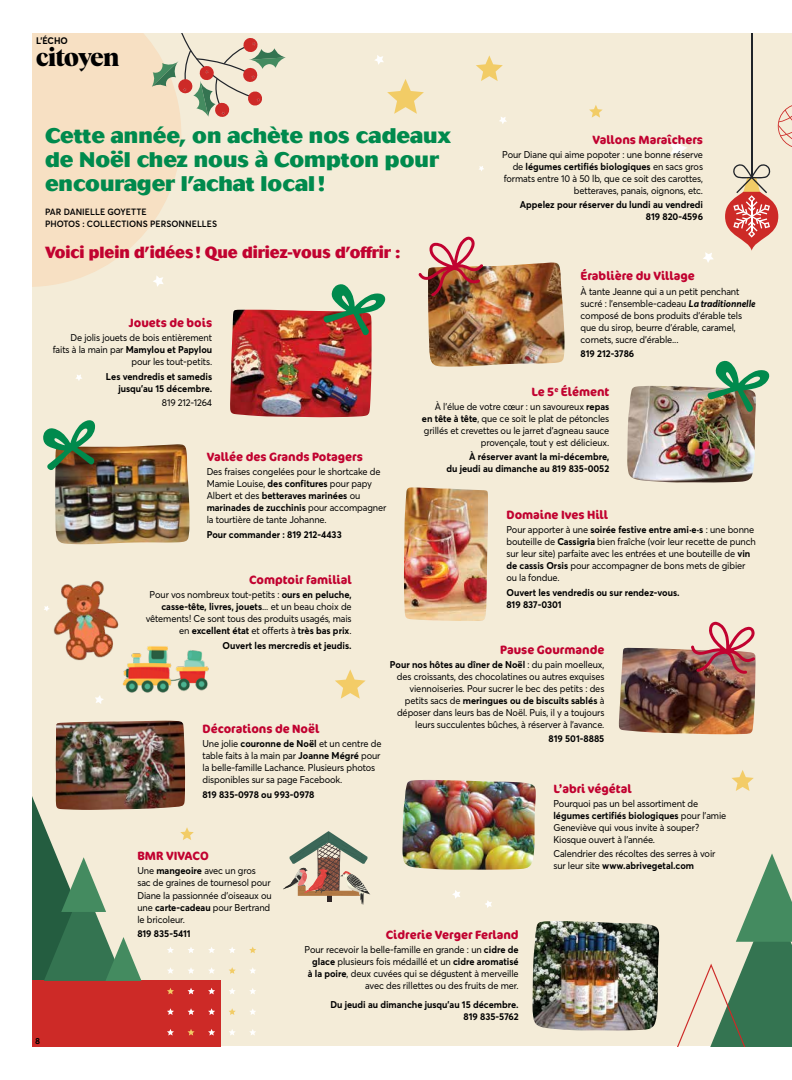
<style>
.page{position:relative;width:792px;height:1080px;background:#fff}
.page>*{position:absolute;margin:0;border:0;box-sizing:border-box;transform-origin:0 0}
.t1{font:700 26.7px "Albra";letter-spacing:-.025em;color:#000;scale:.95 1}
.t2{font:800 21px/24px "Cosmos";color:#008a4d}
.t3{font:800 16px "Cosmos";color:#c10230;scale:.95 1}
.t4{font:700 12px "Cocon Pro";color:#c10230;scale:.95 1}
.t5{font:9.8px/12px "Averta Std";letter-spacing:-.01em;color:#000;scale:.95 1}
.t6{font:700 9.8px/12px "Averta Std";color:#000;text-align:right;scale:.95 1}
.t7{font:700 9.4px "Averta Std";color:#000;scale:.95 1}
.t8{font:600 9px/12px "Averta Std";letter-spacing:.005em;color:#000;scale:.95 1}
.t9{font:700 9px "Cera Pro";color:#000;scale:.95 1}
.s1{font-weight:700}
.s2{font-weight:700;font-style:italic}
</style>
<div class="page">
<div style="left:32px;top:34px;width:760px;height:1012px;background:#f4ecd8"></div>
<svg style="left:499px;top:117px;width:8px;height:7px"></svg>
<svg style="left:375px;top:55px;width:9px;height:10px"></svg>
<svg style="left:479px;top:166px;width:5px;height:5px"></svg>
<svg style="left:670px;top:139px;width:17px;height:18px"></svg>
<svg style="left:95px;top:695px;width:9px;height:9px"></svg>
<svg style="left:703px;top:252px;width:10px;height:11px"></svg>
<svg style="left:485px;top:900px;width:7px;height:8px"></svg>
<svg style="left:76px;top:374px;width:6px;height:7px"></svg>
<svg style="left:452px;top:890px;width:8px;height:9px"></svg>
<svg style="left:32px;top:34px;width:149px;height:253px;fill:#f7e0c3"></svg>
<svg style="left:387px;top:79px;width:37px;height:35px"></svg>
<svg style="left:476px;top:55px;width:27px;height:26px"></svg>
<svg style="left:180px;top:827px;width:14px;height:13px"></svg>
<svg style="left:589px;top:105px;width:14px;height:13px"></svg>
<svg style="left:725px;top:182px;width:53px;height:69px"></svg>
<svg style="left:732px;top:163px;width:39px;height:75px"></svg>
<hr style="left:751px;top:34px;width:1px;height:143px;background:#20242a">
<svg style="left:778px;top:105px;width:14px;height:42px"></svg>
<svg style="left:123px;top:34px;width:163px;height:84px"></svg>
<div style="left:32px;top:981px;width:189px;height:65px;background:#cd2a27"></div>
<svg style="left:677px;top:853px;width:115px;height:193px"></svg>
<svg style="left:32px;top:779px;width:111px;height:202px"></svg>
<svg style="left:249px;top:947px;width:7px;height:6px"></svg>
<svg style="left:250px;top:967px;width:6px;height:7px"></svg>
<svg style="left:249px;top:988px;width:7px;height:6px"></svg>
<svg style="left:250px;top:1009px;width:6px;height:6px"></svg>
<svg style="left:249px;top:1029px;width:7px;height:6px"></svg>
<svg style="left:229px;top:947px;width:6px;height:6px"></svg>
<svg style="left:229px;top:967px;width:7px;height:7px"></svg>
<svg style="left:229px;top:988px;width:6px;height:6px"></svg>
<svg style="left:229px;top:1008px;width:7px;height:7px"></svg>
<svg style="left:229px;top:1029px;width:6px;height:6px"></svg>
<svg style="left:208px;top:947px;width:7px;height:6px"></svg>
<svg style="left:209px;top:967px;width:6px;height:7px"></svg>
<svg style="left:208px;top:988px;width:7px;height:6px"></svg>
<svg style="left:208px;top:1008px;width:7px;height:7px"></svg>
<svg style="left:208px;top:1029px;width:7px;height:7px"></svg>
<svg style="left:188px;top:947px;width:6px;height:6px"></svg>
<svg style="left:188px;top:968px;width:6px;height:6px"></svg>
<svg style="left:188px;top:988px;width:7px;height:6px"></svg>
<svg style="left:188px;top:1008px;width:7px;height:7px"></svg>
<svg style="left:188px;top:1029px;width:7px;height:7px"></svg>
<svg style="left:167px;top:947px;width:7px;height:6px"></svg>
<svg style="left:167px;top:967px;width:6px;height:7px"></svg>
<svg style="left:167px;top:988px;width:7px;height:6px"></svg>
<svg style="left:167px;top:1008px;width:7px;height:7px"></svg>
<svg style="left:167px;top:1029px;width:7px;height:7px"></svg>
<img style="left:230px;top:310px;width:142px;height:107px">
<svg style="left:323px;top:284px;width:63px;height:51px"></svg>
<img style="left:46px;top:581px;width:73px;height:80px">
<img style="left:117px;top:645px;width:92px;height:48px">
<img style="left:55px;top:444px;width:135px;height:100px">
<svg style="left:43px;top:420px;width:52px;height:50px"></svg>
<svg style="left:283px;top:831px;width:88px;height:74px"></svg>
<img style="left:402px;top:780px;width:134px;height:90px">
<img style="left:532px;top:921px;width:127px;height:110px">
<img style="left:627px;top:386px;width:129px;height:96px">
<img style="left:428px;top:263px;width:137px;height:104px">
<img style="left:56px;top:721px;width:129px;height:89px">
<img style="left:419px;top:237px;width:64px;height:59px">
<img style="left:619px;top:648px;width:137px;height:86px">
<img style="left:404px;top:487px;width:84px;height:134px">
<svg style="left:707px;top:360px;width:63px;height:52px"></svg>
<svg style="left:691px;top:622px;width:64px;height:52px"></svg>
<svg style="left:335px;top:669px;width:31px;height:30px"></svg>
<svg style="left:732px;top:770px;width:22px;height:21px"></svg>
<p class="t7" style="left:36px;top:34px;width:35px">L'ÉCHO</p>
<h1 class="t1" style="left:36px;top:37px;width:89px">citoyen</h1>
<h2 class="t2" style="left:45px;top:124px;width:407px">Cette année, on achète nos cadeaux de Noël chez nous à Compton pour encourager l’achat local!</h2>
<p class="t8" style="left:45px;top:205px;width:183px">PAR DANIELLE GOYETTE<br>PHOTOS : COLLECTIONS PERSONNELLES</p>
<h3 class="t3" style="left:45px;top:243px;width:375px">Voici plein d’idées! Que diriez-vous d’offrir :</h3>
<p class="t4" style="left:592px;top:131px;width:118px">Vallons Maraîchers</p>
<p class="t5" style="left:502px;top:148px;width:213px;text-align:right">Pour Diane qui aime popoter : une bonne réserve de <span class="s1">légumes certifiés biologiques</span> en sacs gros formats entre 10 à 50 lb, que ce soit des carottes, betteraves, panais, oignons, etc.</p>
<p class="t6" style="left:520px;top:199px;width:194px">Appelez pour réserver du lundi au vendredi<br>819 820-4596</p>
<p class="t9" style="left:35px;top:1035px;width:7px">8</p>
<p class="t4" style="left:581px;top:268px;width:122px">Érablière du Village</p>
<p class="t5" style="left:581px;top:285px;width:186px">À tante Jeanne qui a un petit penchant sucré : l’ensemble-cadeau <span class="s2">La traditionnelle </span>composé de bons produits d’érable tels que du sirop, beurre d’érable, caramel, cornets, sucre d’érable...</p>
<p class="t6" style="left:581px;top:347px;width:58px">819 212-3786</p>
<p class="t4" style="left:129px;top:314px;width:89px">Jouets de bois</p>
<p class="t5" style="left:53px;top:331px;width:169px;text-align:right">De jolis jouets de bois entièrement faits à la main par <span class="s1">Mamylou et Papylou </span>pour les tout-petits.</p>
<p class="t6" style="left:106px;top:370px;width:113px">Les vendredis et samedis jusqu’au 15 décembre.</p>
<p class="t5" style="left:162px;top:396px;width:54px">819 212-1264</p>
<p class="t4" style="left:531px;top:383px;width:83px">Le 5<sup>e</sup> Élément</p>
<p class="t5" style="left:422px;top:400px;width:199px;text-align:right">À l’élue de votre cœur : un savoureux <span class="s1">repas en tête à tête</span>, que ce soit le plat de pétoncles grillés et crevettes ou le jarret d’agneau sauce provençale, tout y est délicieux.</p>
<p class="t6" style="left:446px;top:450px;width:173px">À réserver avant la mi-décembre,<br>du jeudi au dimanche au 819 835-0052</p>
<p class="t4" style="left:207px;top:448px;width:166px">Vallée des Grands Potagers</p>
<p class="t5" style="left:207px;top:465px;width:191px">Des fraises congelées pour le shortcake de Mamie Louise, <span class="s1">des confitures</span> pour papy Albert et des <span class="s1">betteraves marinées</span> ou <span class="s1">marinades de zucchinis</span> pour accompagner la tourtière de tante Johanne.</p>
<p class="t6" style="left:207px;top:528px;width:144px">Pour commander : 819 212-4433</p>
<p class="t4" style="left:506px;top:507px;width:108px">Domaine Ives Hill</p>
<p class="t5" style="left:506px;top:524px;width:264px">Pour apporter à une <span class="s1">soirée festive entre ami·e·s</span> : une bonne bouteille de <span class="s1">Cassigria</span> bien fraîche (voir leur recette de punch sur leur site) parfaite avec les entrées et une bouteille de <span class="s1">vin de cassis Orsis</span> pour accompagner de bons mets de gibier ou la fondue.</p>
<p class="t6" style="left:506px;top:586px;width:184px;text-align:left">Ouvert les vendredis ou sur rendez-vous.<br>819 837-0301</p>
<p class="t4" style="left:249px;top:571px;width:110px">Comptoir familial</p>
<p class="t5" style="left:146px;top:588px;width:218px;text-align:right">Pour vos nombreux tout-petits : <span class="s1">ours en peluche, casse-tête, livres, jouets</span>... et un beau choix de vêtements ! Ce sont tous des produits usagés, mais en <span class="s1">excellent état</span> et offerts à <span class="s1">très bas prix</span>.</p>
<p class="t6" style="left:223px;top:639px;width:137px">Ouvert les mercredis et jeudis.</p>
<p class="t4" style="left:500px;top:641px;width:111px">Pause Gourmande</p>
<p class="t5" style="left:390px;top:658px;width:227px;text-align:right"><span class="s1">Pour nos hôtes au dîner de Noël</span> : du pain moelleux, des croissants, des chocolatines ou autres exquises viennoiseries. Pour sucrer le bec des petits : des petits sacs de <span class="s1">meringues ou de biscuits sablés</span> à déposer dans leurs bas de Noël. Puis, il y a toujours leurs succulentes bûches, à réserver à l’avance.</p>
<p class="t6" style="left:549px;top:732px;width:60px">819 501-8885</p>
<p class="t4" style="left:202px;top:721px;width:125px">Décorations de Noël</p>
<p class="t5" style="left:202px;top:738px;width:190px">Une jolie <span class="s1">couronne de Noël</span> et un centre de table faits à la main par <span class="s1">Joanne Mégré</span> pour la belle-famille Lachance. Plusieurs photos disponibles sur sa page Facebook.</p>
<p class="t6" style="left:202px;top:788px;width:119px">819 835-0978 ou 993-0978</p>
<p class="t4" style="left:553px;top:780px;width:84px">L’abri végétal</p>
<p class="t5" style="left:553px;top:797px;width:183px">Pourquoi pas un bel assortiment de <span class="s1">légumes certifiés biologiques</span> pour l’amie Geneviève qui vous invite à souper ?<br>Kiosque ouvert à l’année.</p>
<p class="t5" style="left:553px;top:848px;width:172px">Calendrier des récoltes des serres à voir sur leur site <span class="s1">www.abrivegetal.com</span></p>
<p class="t4" style="left:137px;top:848px;width:77px">BMR VIVACO</p>
<p class="t5" style="left:137px;top:865px;width:143px">Une <span class="s1">mangeoire</span> avec un gros<br>sac de graines de tournesol pour<br>Diane la passionnée d’oiseaux ou une <span class="s1">carte-cadeau</span> pour Bertrand le bricoleur.</p>
<p class="t6" style="left:137px;top:927px;width:58px">819 835-5411</p>
<p class="t4" style="left:386px;top:926px;width:141px">Cidrerie Verger Ferland</p>
<p class="t5" style="left:305px;top:943px;width:227px;text-align:right">Pour recevoir la belle-famille en grande : un <span class="s1">cidre de glace</span> plusieurs fois médaillé et un <span class="s1">cidre aromatisé<br>à la poire</span>, deux cuvées qui se dégustent à merveille avec des rillettes ou des fruits de mer.</p>
<p class="t6" style="left:330px;top:998px;width:200px">Du jeudi au dimanche jusqu’au 15 décembre.<br>819 835-5762</p>
</div>
